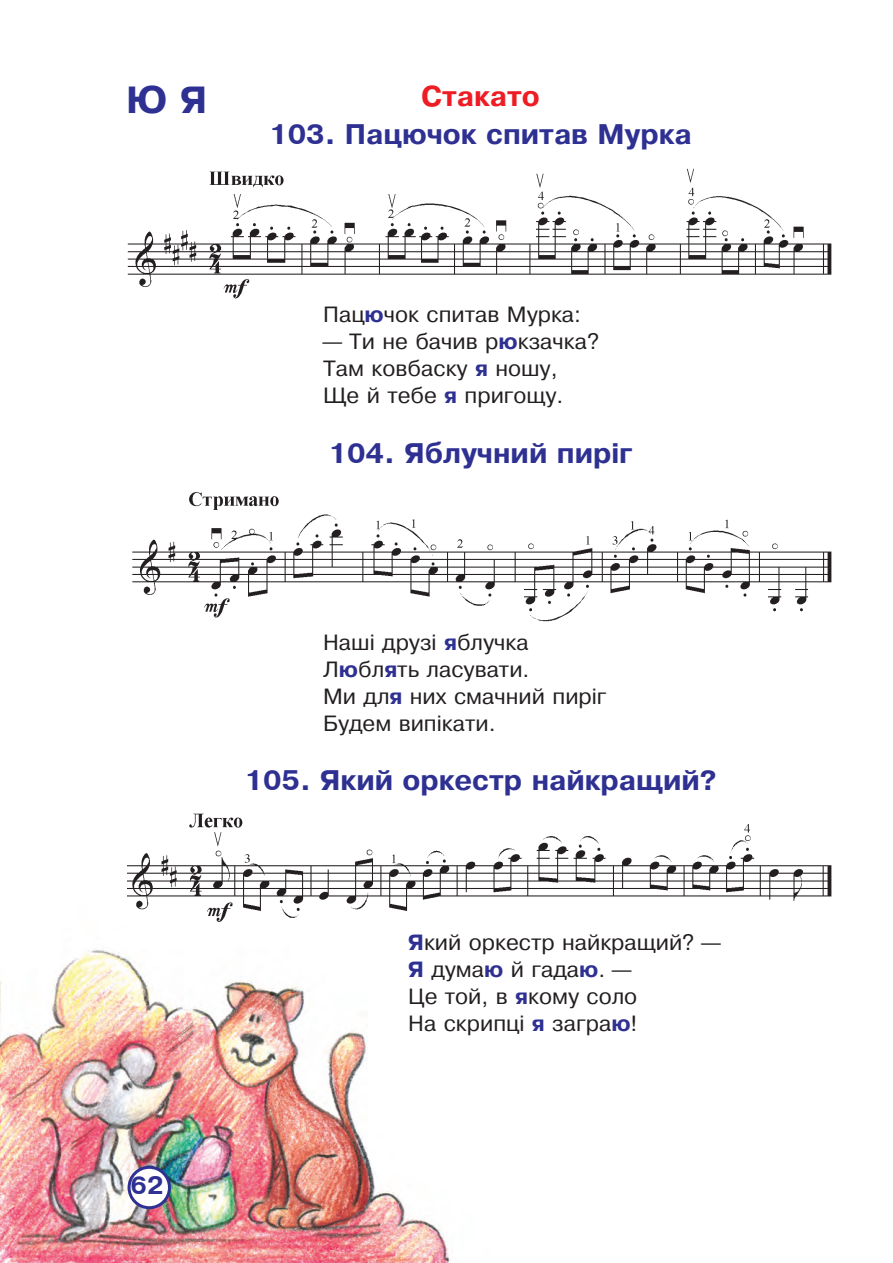
<style>
.page{position:relative;width:893px;height:1263px;background:#fff}
.page>*{position:absolute;margin:0;border:0;box-sizing:border-box;transform-origin:0 0}
.t1{font:700 36px "Ukrainian Pragmatica";color:#2e3092}
.t2{font:700 27px "Ukrainian Pragmatica";color:#2e3092}
.t3{font:700 27px "Ukrainian Pragmatica";color:#ee1d23}
.t4{font:700 24px "Ukrainian Pragmatica";color:#2e3092}
.t5{font:21px/27px "Ukrainian Pragmatica";color:#231f20}
.s1{font-weight:700;color:#2e3092}
</style>
<div class="page">
<img style="left:0;top:872px;width:451px;height:391px">
<img style="left:128px;top:168px;width:704px;height:131px">
<img style="left:128px;top:813px;width:704px;height:121px">
<img style="left:132px;top:492px;width:700px;height:130px">
<div style="left:129px;top:1167px;width:40px;height:41px;background:#fff;border-radius:50%"></div>
<div style="left:128px;top:1166px;width:43px;height:43px;border:3px solid #2e3092;border-radius:50%"></div>
<h1 class="t1" style="left:126px;top:79px;width:78px">Ю Я</h1>
<p class="t3" style="left:421px;top:81px;width:120px">Стакато</p>
<p class="t2" style="left:269px;top:119px;width:424px">103. Пацючок спитав Мурка</p>
<p class="t5" style="left:323px;top:301px;width:259px">Пац<span class="s1">ю</span>чок спитав Мурка:</p>
<p class="t5" style="left:323px;top:328px;width:278px">— Ти не бачив р<span class="s1">ю</span>кзачка?<br>Там ковбаску <span class="s1">я</span> ношу,<br>Ще й тебе <span class="s1">я</span> пригощу.</p>
<p class="t2" style="left:329px;top:438px;width:305px">104. Яблучний пиріг</p>
<p class="t4" style="left:131px;top:1172px;width:34px">62</p>
<p class="t5" style="left:323px;top:629px;width:285px">Наші друзі <span class="s1">я</span>блучка<br>Л<span class="s1">ю</span>бл<span class="s1">я</span>ть ласувати.<br>Ми дл<span class="s1">я</span> них смачний пиріг<br>Будем випікати.</p>
<p class="t2" style="left:244px;top:765px;width:473px">105. Який оркестр найкращий?</p>
<p class="t5" style="left:408px;top:929px;width:314px"><span class="s1">Я</span>кий оркестр найкращий? —<br><span class="s1">Я</span> дума<span class="s1">ю</span> й гада<span class="s1">ю</span>. —<br>Це той, в <span class="s1">я</span>кому соло<br>На скрипці <span class="s1">я</span> загра<span class="s1">ю</span>!</p>
</div>
